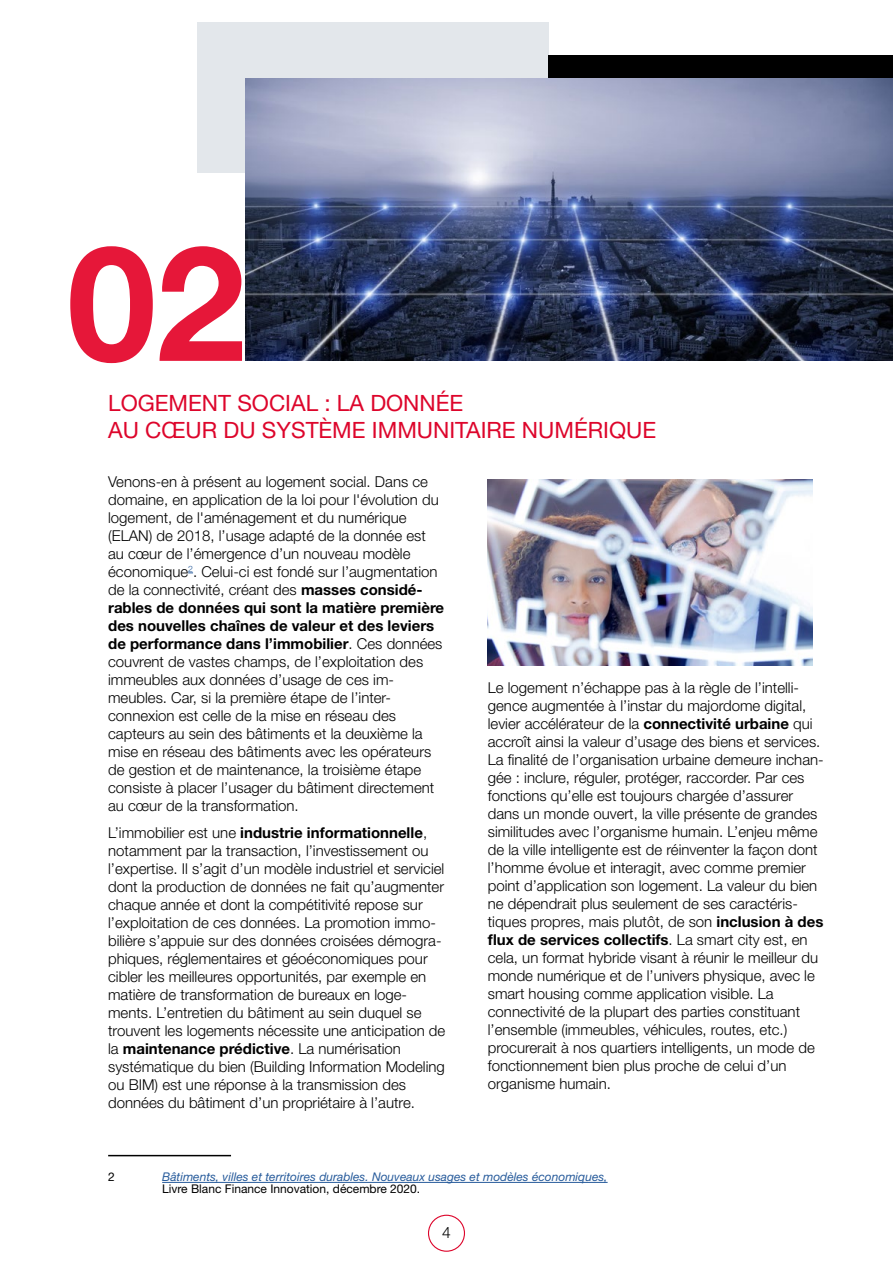
<style>
.page{position:relative;width:893px;height:1263px;background:#fff}
.page>*{position:absolute;margin:0;border:0;box-sizing:border-box;transform-origin:0 0}
.t1{font:700 160.5px "Helvetica Neue LT Std";color:#e61739}
.t2{font:22.5px/27px "Helvetica Neue LT Std";color:#dd052b}
.t3{font:300 15.75px "Helvetica Neue LT Std";color:#000}
.t4{font:300 15px/18px "Helvetica Neue LT Std";color:#000}
.t5{font:italic 12px "Helvetica Neue LT Std";color:#275b9b}
.t6{font:12px "Helvetica Neue LT Std";color:#000}
.s1{font-weight:700}
</style>
<div class="page">
<div style="left:428px;top:1215px;width:37px;height:37px;border:1px solid #dd052b;border-radius:50%"></div>
<div style="left:197px;top:22px;width:352px;height:151px;background:#e3e7eb"></div>
<div style="left:549px;top:56px;width:344px;height:25px;background:#000"></div>
<img style="left:245px;top:79px;width:648px;height:282px">
<hr style="left:162px;top:1182px;width:446px;height:1px;background:#275b9b">
<hr style="left:108px;top:1155px;width:123px;height:1px;background:#000">
<img style="left:488px;top:479px;width:325px;height:186px">
<h1 class="t1" style="left:67px;top:204px;width:180px">02</h1>
<h2 class="t2" style="left:108px;top:389px;width:549px">LOGEMENT SOCIAL : LA DONNÉE<br>AU CŒUR DU SYSTÈME IMMUNITAIRE NUMÉRIQUE</h2>
<p class="t4" style="left:108px;top:472px;width:338px">Venons-en à présent au logement social. Dans ce domaine, en application de la loi pour l'évolution du logement, de l'aménagement et du numérique (ELAN) de 2018, l’usage adapté de la donnée est au cœur de l’émergence d’un nouveau modèle économique<sup>2</sup>. Celui-ci est fondé sur l’augmentation de la connectivité, créant des <span class="s1">masses considé&shy;rables de données qui sont la matière première des nouvelles chaînes de valeur et des leviers de performance dans l’immobilier</span>. Ces données couvrent de vastes champs, de l’exploitation des immeubles aux données d’usage de ces im&shy;meubles. Car, si la première étape de l’inter&shy;connexion est celle de la mise en réseau des capteurs au sein des bâtiments et la deuxième la mise en réseau des bâtiments avec les opérateurs de gestion et de maintenance, la troisième étape consiste à placer l’usager du bâtiment directement au cœur de la transformation.</p>
<p class="t4" style="left:108px;top:823px;width:339px">L’immobilier est une <span class="s1">industrie informationnelle</span>, notamment par la transaction, l’investissement ou l’expertise. Il s’agit d’un modèle industriel et serviciel dont la production de données ne fait qu’augmenter chaque année et dont la compétitivité repose sur l’exploitation de ces données. La promotion immo&shy;bilière s’appuie sur des données croisées démogra&shy;phiques, réglementaires et géoéconomiques pour cibler les meilleures opportunités, par exemple en matière de transformation de bureaux en loge&shy;ments. L’entretien du bâtiment au sein duquel se trouvent les logements nécessite une anticipation de la <span class="s1">maintenance prédictive</span>. La numérisation systématique du bien (Building Information Modeling ou BIM) est une réponse à la transmission des données du bâtiment d’un propriétaire à l’autre.</p>
<p class="t4" style="left:488px;top:679px;width:337px">Le logement n’échappe pas à la règle de l’intelli&shy;gence augmentée à l’instar du majordome digital, levier accélérateur de la <span class="s1">connectivité urbaine</span> qui accroît ainsi la valeur d’usage des biens et services.<br>La finalité de l’organisation urbaine demeure inchan&shy;gée : inclure, réguler, protéger, raccorder. Par ces fonctions qu’elle est toujours chargée d’assurer dans un monde ouvert, la ville présente de grandes similitudes avec l’organisme humain. L’enjeu même de la ville intelligente est de réinventer la façon dont l’homme évolue et interagit, avec comme premier point d’application son logement. La valeur du bien ne dépendrait plus seulement de ses caractéris&shy;tiques propres, mais plutôt, de son <span class="s1">inclusion à des flux de services collectifs</span>. La smart city est, en cela, un format hybride visant à réunir le meilleur du monde numérique et de l’univers physique, avec le smart housing comme application visible. La connectivité de la plupart des parties constituant l’ensemble (immeubles, véhicules, routes, etc.) procurerait à nos quartiers intelligents, un mode de fonctionnement bien plus proche de celui d’un organisme humain.</p>
<p class="t6" style="left:108px;top:1170px;width:8px">2</p>
<p class="t5" style="left:162px;top:1170px;width:447px">Bâtiments, villes et territoires durables. Nouveaux usages et modèles économiques,</p>
<p class="t6" style="left:162px;top:1182px;width:260px">Livre Blanc Finance Innovation, décembre 2020.</p>
<p class="t3" style="left:442px;top:1222px;width:10px">4</p>
</div>
